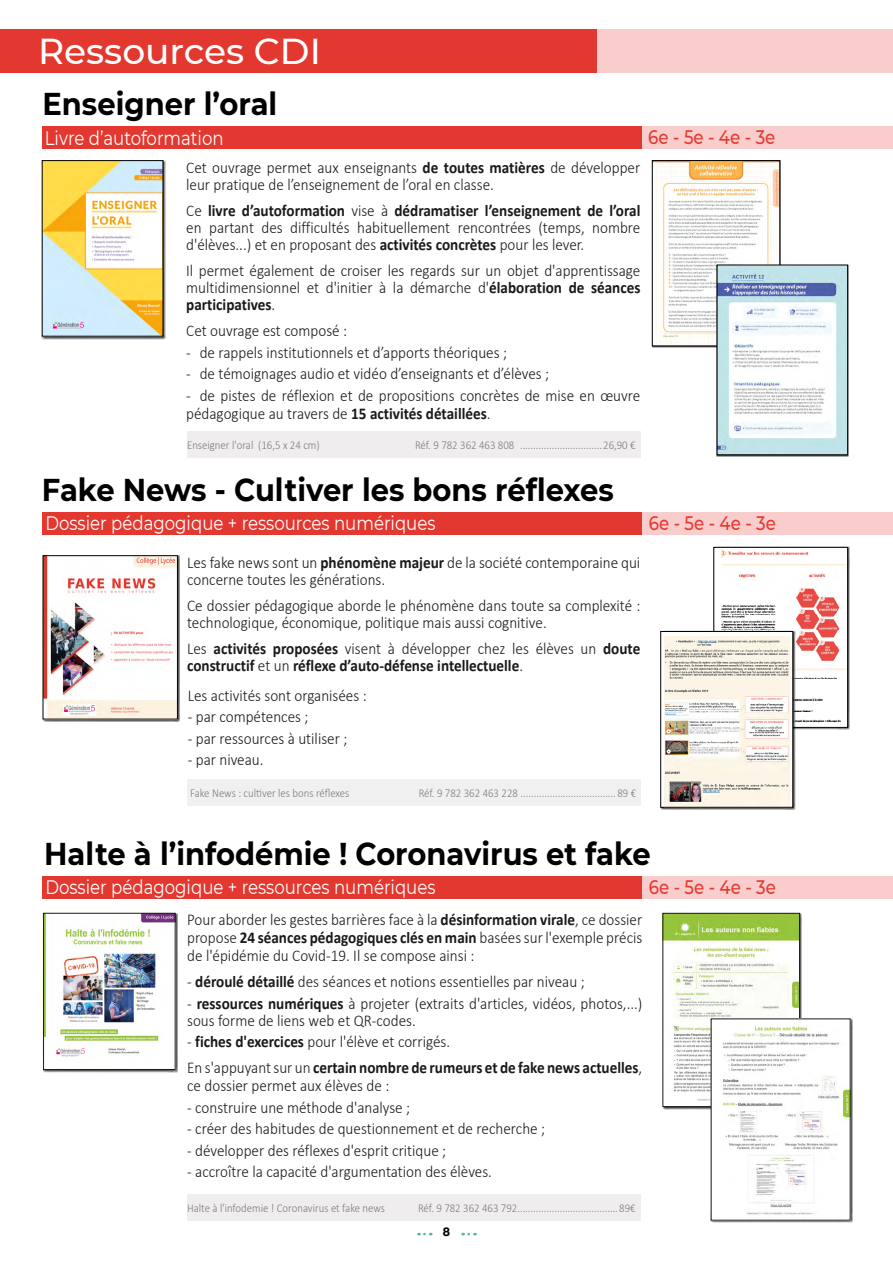
<style>
.page{position:relative;width:893px;height:1263px;background:#fff}
.page>*{position:absolute;margin:0;border:0;box-sizing:border-box;transform-origin:0 0}
.t1{font:500 36px "Montserrat";color:#fff}
.t2{font:700 31.5px "Montserrat";color:#000;scale:.92 1}
.t3{font:19.5px "Montserrat";color:#fff;scale:.85 1}
.t4{font:500 19.5px "Montserrat";letter-spacing:.005em;color:#e43830;scale:.85 1}
.t5{font:300 16.5px/17.2px "Calibri";color:#191919;scale:.92 1}
.t6{font:700 16.5px/17.2px "Calibri";color:#191919;scale:.92 1}
.t7{font:300 12px "Calibri";color:#7e7a7c;scale:.9 1}
.t8{font:700 12px "Montserrat";color:#000;scale:.92 1}
.s1{font-weight:700}
.s2{font-weight:300}
</style>
<div class="page">
<svg style="left:418px;top:1233px;width:13px;height:2px"></svg>
<svg style="left:463px;top:1233px;width:12px;height:2px"></svg>
<div style="left:0;top:29px;width:893px;height:44px;background:#f8cdcb"></div>
<div style="left:0;top:29px;width:596px;height:44px;background:#e33830"></div>
<div style="left:42px;top:555px;width:138px;height:167px;background:#000;opacity:.75"></div>
<img style="left:45px;top:557px;width:131px;height:160px">
<div style="left:43px;top:555px;width:135px;height:164px;border:1px solid #000"></div>
<img style="left:721px;top:549px;width:125px;height:177px">
<div style="left:713px;top:547px;width:135px;height:181px;border:1px solid #000"></div>
<div style="left:660px;top:631px;width:135px;height:179px;background:#000;opacity:.75"></div>
<div style="left:661px;top:631px;width:132px;height:176px;background:linear-gradient(to right,#fff,#fff)"></div>
<img style="left:665px;top:636px;width:126px;height:169px">
<div style="left:660px;top:631px;width:133px;height:176px;border:1px solid #000"></div>
<div style="left:188px;top:779px;width:453px;height:27px;background:#f0f0f0"></div>
<div style="left:187px;top:1194px;width:454px;height:26px;background:#efedee"></div>
<div style="left:43px;top:913px;width:135px;height:159px;background:#5e5e5e"></div>
<img style="left:45px;top:915px;width:128px;height:153px">
<div style="left:43px;top:913px;width:132px;height:157px;border:1px solid #191919"></div>
<img style="left:665px;top:915px;width:133px;height:186px">
<div style="left:663px;top:913px;width:137px;height:194px;border:1px solid #191919"></div>
<div style="left:710px;top:1018px;width:143px;height:205px;background:#000;opacity:.75"></div>
<img style="left:713px;top:1020px;width:135px;height:198px">
<div style="left:43px;top:512px;width:599px;height:22px;background:#e33830"></div>
<div style="left:629px;top:512px;width:264px;height:22px;background:#f8cdcb"></div>
<div style="left:43px;top:876px;width:599px;height:22px;background:#e33830"></div>
<div style="left:629px;top:876px;width:264px;height:22px;background:#f8cdcb"></div>
<div style="left:42px;top:126px;width:599px;height:23px;background:#e33830"></div>
<div style="left:629px;top:126px;width:264px;height:23px;background:#f8cdcb"></div>
<img style="left:654px;top:162px;width:124px;height:182px">
<div style="left:652px;top:160px;width:128px;height:186px;border:1px solid #000"></div>
<div style="left:716px;top:265px;width:133px;height:191px;background:#000;opacity:.75"></div>
<img style="left:719px;top:267px;width:127px;height:186px">
<div style="left:717px;top:265px;width:131px;height:190px;border:1px solid #000"></div>
<div style="left:41px;top:160px;width:125px;height:179px;background:#000;opacity:.75"></div>
<img style="left:44px;top:162px;width:117px;height:172px">
<div style="left:187px;top:431px;width:454px;height:27px;background:#efedee"></div>
<h1 class="t1" style="left:38px;top:26px;width:284px">Ressources CDI</h1>
<h2 class="t2" style="left:43px;top:81px;width:257px">Enseigner l’oral</h2>
<p class="t3" style="left:43px;top:124px;width:185px">Recueil d’exercices</p>
<p class="t3" style="left:45px;top:124px;width:212px">Livre d’autoformation</p>
<p class="t4" style="left:648px;top:124px;width:151px">6e - 5e - 4e - 3e</p>
<p class="t5" style="left:186px;top:158px;width:495px">Cet ouvrage permet aux enseignants <span class="s1">de toutes matières</span> de développer leur pratique de l’enseignement de l’oral en classe.</p>
<p class="t5" style="left:186px;top:201px;width:495px;text-align:justify">Ce <span class="s1">livre d’autoformation</span> vise à <span class="s1">dédramatiser l’enseignement de l’oral </span>en partant des difficultés habituellement rencontrées (temps, nombre d'élèves...) et en proposant des <span class="s1">activités concrètes</span> pour les lever.</p>
<p class="t5" style="left:186px;top:262px;width:495px;text-align:justify">Il permet également de croiser les regards sur un objet d'apprentissage multidimensionnel et d'initier à la démarche d'<span class="s1">élaboration de séances participatives</span>.</p>
<p class="t5" style="left:186px;top:322px;width:176px">Cet ouvrage est composé :</p>
<p class="t5" style="left:186px;top:343px;width:350px">- de rappels institutionnels et d’apports théoriques ;</p>
<p class="t5" style="left:186px;top:365px;width:396px">- de témoignages audio et vidéo d’enseignants et d’élèves ;</p>
<p class="t5" style="left:186px;top:386px;width:495px;line-height:18px">- de pistes de réflexion et de propositions concrètes de mise en œuvre pédagogique au travers de <span class="s1">15 activités détaillées</span>.</p>
<p class="t7" style="left:187px;top:438px;width:149px">Enseigner l'oral (16,5 x 24 cm)</p>
<p class="t7" style="left:415px;top:438px;width:247px">Réf. 9 782 362 463 808 ...............................26,90 €</p>
<h2 class="t2" style="left:42px;top:467px;width:623px">Fake News - Cultiver les bons réflexes</h2>
<p class="t3" style="left:43px;top:510px;width:185px">Recueil d’exercices</p>
<p class="t3" style="left:45px;top:510px;width:460px">Dossier pédagogique + ressources numériques</p>
<p class="t4" style="left:649px;top:509px;width:151px">6e - 5e - 4e - 3e</p>
<p class="t5" style="left:187px;top:553px;width:494px">Les fake news sont un <span class="s1">phénomène majeur</span> de la société contemporaine qui concerne toutes les générations.</p>
<p class="t5" style="left:187px;top:596px;width:494px">Ce dossier pédagogique aborde le phénomène dans toute sa complexité : technologique, économique, politique mais aussi cognitive.</p>
<p class="t6" style="left:187px;top:639px;width:494px"><span class="s2">Les</span> activités proposées <span class="s2">visent à développer chez les élèves un</span> doute constructif <span class="s2">et un</span> réflexe d’auto-défense intellectuelle<span class="s2">.</span></p>
<p class="t5" style="left:188px;top:686px;width:196px">Les activités sont organisées :</p>
<p class="t5" style="left:188px;top:708px;width:133px">- par compétences ;</p>
<p class="t5" style="left:188px;top:729px;width:175px">- par ressources à utiliser ;</p>
<p class="t5" style="left:188px;top:751px;width:84px">- par niveau.</p>
<p class="t7" style="left:190px;top:785px;width:178px">Fake News : cultiver les bons réflexes</p>
<p class="t7" style="left:419px;top:785px;width:243px">Réf. 9 782 362 463 228 .................................... 89 €</p>
<h2 class="t2" style="left:44px;top:831px;width:661px">Halte à l’infodémie ! Coronavirus et fake</h2>
<p class="t3" style="left:43px;top:874px;width:185px">Recueil d’exercices</p>
<p class="t3" style="left:45px;top:874px;width:460px">Dossier pédagogique + ressources numériques</p>
<p class="t4" style="left:649px;top:873px;width:151px">6e - 5e - 4e - 3e</p>
<p class="t5" style="left:187px;top:911px;width:496px;line-height:18px;text-align:justify">Pour aborder les gestes barrières face à la <span class="s1">désinformation virale</span>, ce dossier propose <span class="s1">24 séances pédagogiques clés en main</span> basées sur l'exemple précis de l'épidémie du Covid-19. Il se compose ainsi :</p>
<p class="t5" style="left:187px;top:973px;width:434px">- <span class="s1">déroulé détaillé</span> des séances et notions essentielles par niveau ;</p>
<p class="t5" style="left:187px;top:994px;width:496px">- <span class="s1">ressources numériques</span> à projeter (extraits d'articles, vidéos, photos,...) sous forme de liens web et QR-codes.</p>
<p class="t6" style="left:187px;top:1029px;width:496px;line-height:25.8px"><span class="s2">-</span> fiches d'exercices <span class="s2">pour l'élève et corrigés.<br>En s'appuyant sur un</span> certain nombre de rumeurs et de fake news actuelles<span class="s2">,</span></p>
<p class="t5" style="left:187px;top:1077px;width:221px">ce dossier permet aux élèves de :</p>
<p class="t5" style="left:187px;top:1098px;width:244px">- construire une méthode d'analyse ;</p>
<p class="t5" style="left:187px;top:1120px;width:391px">- créer des habitudes de questionnement et de recherche ;</p>
<p class="t5" style="left:187px;top:1141px;width:283px">- développer des réflexes d'esprit critique ;</p>
<p class="t5" style="left:187px;top:1163px;width:333px">- accroître la capacité d'argumentation des élèves.</p>
<p class="t7" style="left:187px;top:1200px;width:221px">Halte à l'infodemie ! Coronavirus et fake news</p>
<p class="t7" style="left:418px;top:1200px;width:243px">Réf. 9 782 362 463 792......................................89€</p>
<p class="t8" style="left:443px;top:1223px;width:9px">8</p>
</div>
